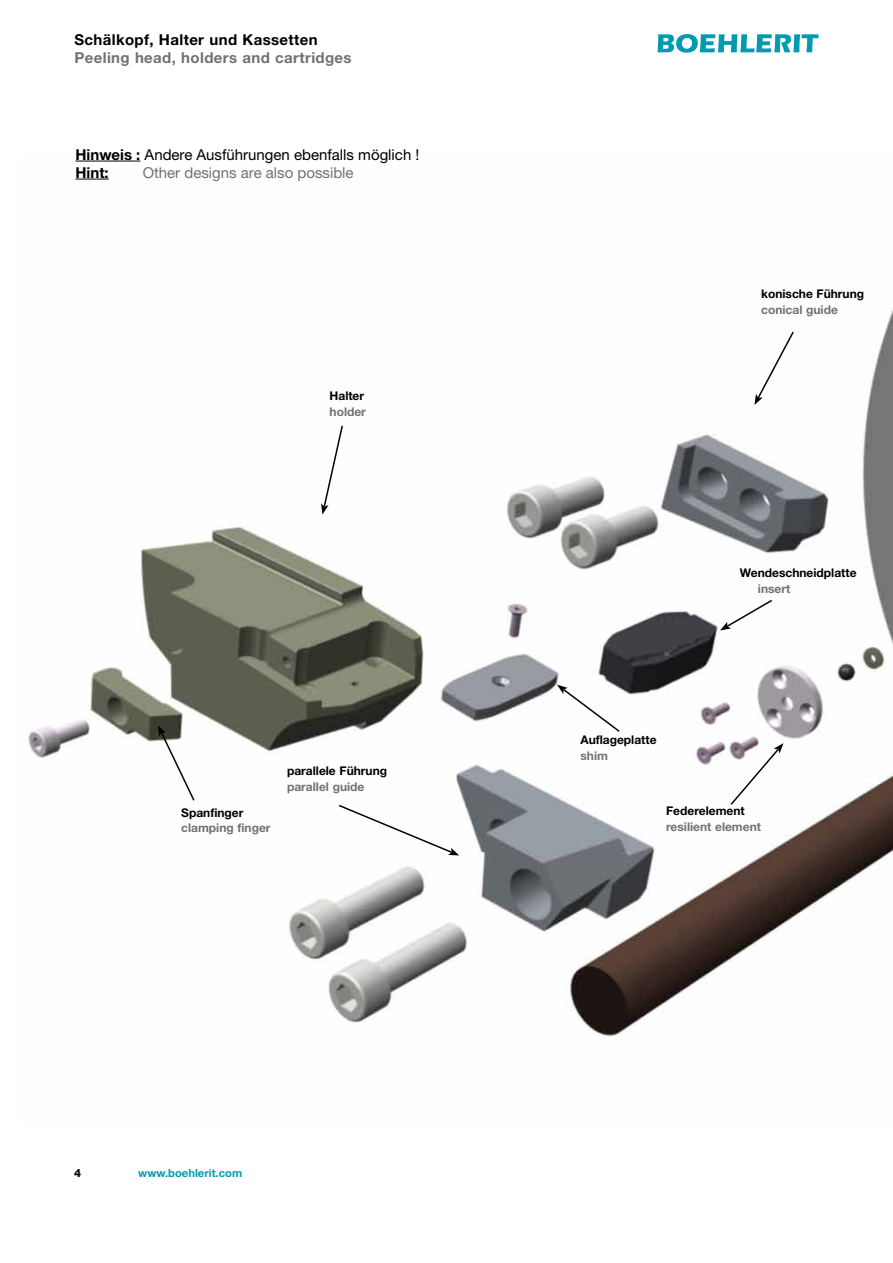
<style>
.page{position:relative;width:893px;height:1263px;background:#fff}
.page>*{position:absolute;margin:0;border:0;box-sizing:border-box;transform-origin:0 0}
.t1{font:15px/18px "Helvetica Neue LT Std";color:#000}
.t2{font:700 15px "Helvetica Neue LT Std";letter-spacing:.025em;color:#707172}
.t3{font:700 15px "Helvetica Neue LT Std";letter-spacing:.025em;color:#000}
.t4{font:15px "Helvetica Neue LT Std";color:#707172}
.t5{font:700 12px "Helvetica Neue LT Std";color:#000}
.t6{font:700 12px "Helvetica Neue LT Std";color:#707172}
.t7{font:700 11.25px "Helvetica Neue LT Std";color:#009ab1}
.t8{font:800 11.25px "Helvetica Neue LT Std";color:#000}
.s1{font-weight:700}
</style>
<div class="page">
<img style="left:28px;top:160px;width:865px;height:877px">
<svg style="left:754px;top:330px;width:41px;height:75px"></svg>
<svg style="left:729px;top:743px;width:54px;height:63px"></svg>
<svg style="left:321px;top:424px;width:23px;height:90px"></svg>
<svg style="left:158px;top:725px;width:38px;height:77px"></svg>
<svg style="left:337px;top:803px;width:122px;height:52px"></svg>
<svg style="left:557px;top:685px;width:64px;height:48px"></svg>
<svg style="left:657px;top:34px;width:162px;height:19px"></svg>
<svg style="left:720px;top:598px;width:54px;height:32px"></svg>
<hr style="left:75px;top:161px;width:65px;height:1px;background:#000">
<hr style="left:75px;top:179px;width:34px;height:1px;background:#000">
<p class="t3" style="left:74px;top:30px;width:245px">Schälkopf, Halter und Kassetten</p>
<p class="t2" style="left:74px;top:48px;width:279px">Peeling head, holders and cartridges</p>
<p class="t1" style="left:75px;top:145px;width:345px"><span class="s1">Hinweis :</span> Andere Ausführungen ebenfalls möglich !<br><span class="s1">Hint:</span></p>
<p class="t4" style="left:143px;top:163px;width:212px">Other designs are also possible</p>
<p class="t5" style="left:330px;top:388px;width:36px">Halter</p>
<p class="t6" style="left:330px;top:404px;width:38px">holder</p>
<p class="t5" style="left:181px;top:805px;width:64px">Spanfinger</p>
<p class="t6" style="left:181px;top:821px;width:91px">clamping finger</p>
<p class="t5" style="left:287px;top:763px;width:102px">parallele Führung</p>
<p class="t6" style="left:287px;top:779px;width:79px">parallel guide</p>
<p class="t8" style="left:74px;top:1167px;width:9px">4</p>
<p class="t7" style="left:138px;top:1166px;width:106px">www.boehlerit.com</p>
<p class="t5" style="left:761px;top:286px;width:105px">konische Führung</p>
<p class="t6" style="left:761px;top:302px;width:78px">conical guide</p>
<p class="t5" style="left:740px;top:566px;width:118px">Wendeschneidplatte</p>
<p class="t6" style="left:758px;top:582px;width:34px">insert</p>
<p class="t5" style="left:580px;top:732px;width:78px">Auflageplatte</p>
<p class="t6" style="left:580px;top:748px;width:29px">shim</p>
<p class="t5" style="left:666px;top:804px;width:80px">Federelement</p>
<p class="t6" style="left:666px;top:820px;width:96px">resilient element</p>
</div>
